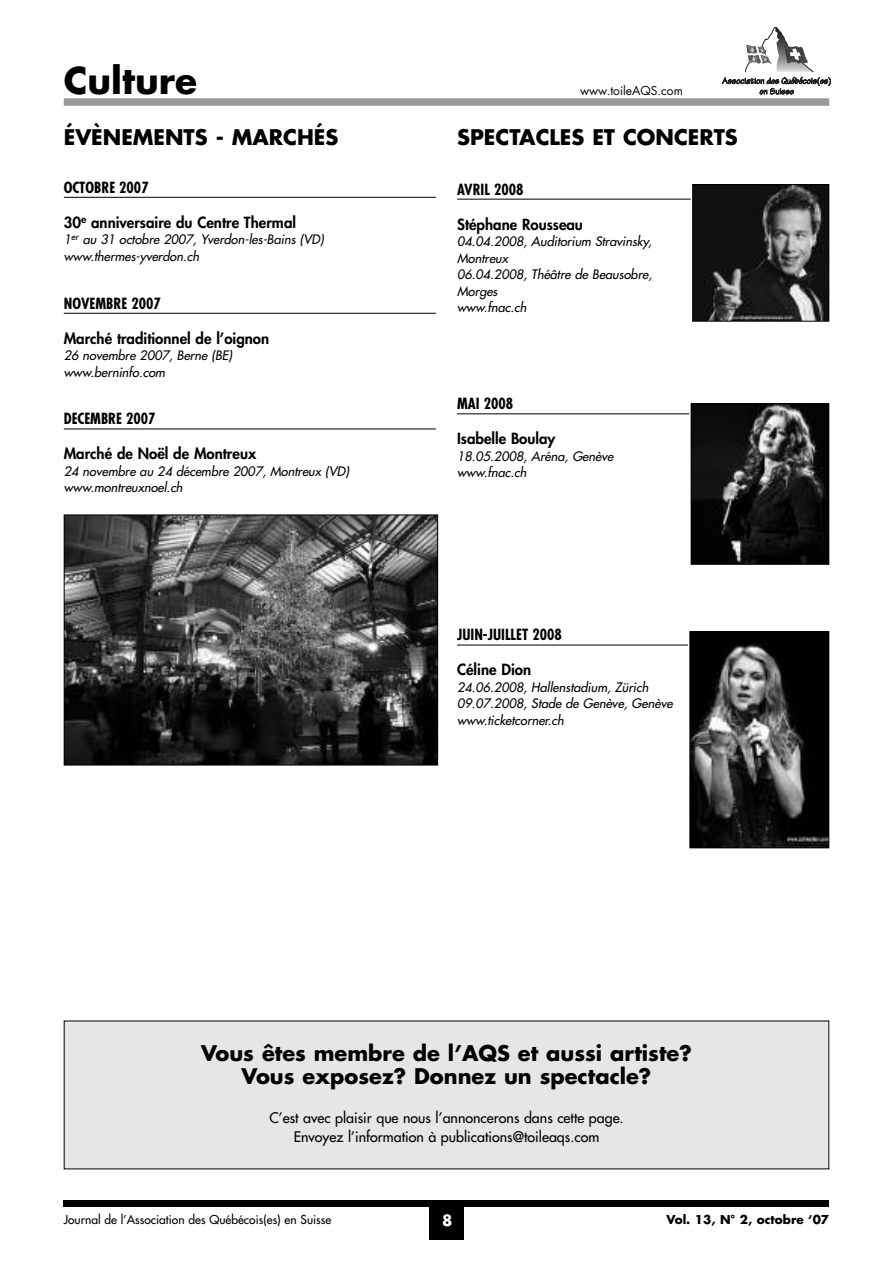
<style>
.page{position:relative;width:893px;height:1263px;background:#fff}
.page>*{position:absolute;margin:0;border:0;box-sizing:border-box;transform-origin:0 0}
.t1{font:700 36px "Futura";color:#000}
.t2{font:700 21px/22.5px "Futura";color:#000;text-align:center}
.t3{font:800 15px "Futura";color:#000}
.t4{font:700 condensed 15px "Futura";color:#000}
.t5{font:700 15px "Futura";color:#fff}
.t6{font:14.25px/19.5px "Futura";color:#000;text-align:center}
.t7{font:italic 12.75px/16.5px "Futura";color:#000}
.t8{font:12px "Futura";color:#000}
.t9{font:700 12px "Futura";color:#000}
.t10{font:12px "Futura";color:#000}
</style>
<div class="page">
<hr style="left:64px;top:197px;width:372px;height:1px;background:#000">
<hr style="left:64px;top:313px;width:372px;height:1px;background:#000">
<hr style="left:64px;top:429px;width:372px;height:1px;background:#000">
<hr style="left:457px;top:199px;width:234px;height:1px;background:#000">
<hr style="left:457px;top:413px;width:232px;height:1px;background:#000">
<hr style="left:457px;top:645px;width:231px;height:1px;background:#000">
<div style="left:64px;top:98px;width:765px;height:8px;background:#999"></div>
<div style="left:429px;top:1204px;width:35px;height:35px;background:#000"></div>
<div style="left:64px;top:1201px;width:765px;height:6px;background:#000"></div>
<svg style="left:722px;top:27px;width:109px;height:67px"></svg>
<div style="left:65px;top:1021px;width:763px;height:147px;background:#e6e6e6"></div>
<img style="left:694px;top:186px;width:133px;height:134px">
<div style="left:692px;top:184px;width:137px;height:138px;border:1px solid #000"></div>
<img style="left:693px;top:405px;width:134px;height:158px">
<div style="left:691px;top:403px;width:138px;height:162px;border:1px solid #000"></div>
<img style="left:691px;top:633px;width:136px;height:213px">
<div style="left:689px;top:631px;width:140px;height:217px;border:1px solid #000"></div>
<img style="left:66px;top:516px;width:370px;height:247px">
<div style="left:64px;top:514px;width:374px;height:251px;border:1px solid #000"></div>
<h1 class="t1" style="left:64px;top:64px;width:135px">Culture</h1>
<h2 class="t2" style="left:64px;top:128px;width:276px">ÉVÈNEMENTS - MARCHÉS</h2>
<p class="t4" style="left:64px;top:181px;width:86px">OCTOBRE 2007</p>
<p class="t3" style="left:64px;top:215px;width:234px">30<sup>e</sup> anniversaire du Centre Thermal</p>
<p class="t7" style="left:64px;top:232px;width:261px">1<sup>er</sup> au 31 octobre 2007, Yverdon-les-Bains (VD) www.thermes-yverdon.ch</p>
<p class="t4" style="left:64px;top:296px;width:98px">NOVEMBRE 2007</p>
<p class="t3" style="left:64px;top:331px;width:207px">Marché traditionnel de l’oignon</p>
<p class="t7" style="left:64px;top:348px;width:170px">26 novembre 2007, Berne (BE) www.berninfo.com</p>
<p class="t4" style="left:64px;top:412px;width:93px">DECEMBRE 2007</p>
<p class="t3" style="left:64px;top:447px;width:194px">Marché de Noël de Montreux</p>
<p class="t7" style="left:64px;top:464px;width:287px">24 novembre au 24 décembre 2007, Montreux (VD) www.montreuxnoel.ch</p>
<p class="t10" style="left:580px;top:85px;width:104px">www.toileAQS.com</p>
<h2 class="t2" style="left:457px;top:128px;width:282px">SPECTACLES ET CONCERTS</h2>
<p class="t4" style="left:457px;top:182px;width:68px">AVRIL 2008</p>
<p class="t3" style="left:457px;top:217px;width:127px">Stéphane Rousseau</p>
<p class="t7" style="left:457px;top:234px;width:196px">04.04.2008, Auditorium Stravinsky,<br>Montreux<br>06.04.2008, Théâtre de Beausobre,<br>Morges<br>www.fnac.ch</p>
<p class="t4" style="left:457px;top:397px;width:58px">MAI 2008</p>
<p class="t3" style="left:457px;top:431px;width:100px">Isabelle Boulay</p>
<p class="t7" style="left:457px;top:449px;width:158px">18.05.2008, Aréna, Genève www.fnac.ch</p>
<p class="t4" style="left:457px;top:628px;width:106px">JUIN-JUILLET 2008</p>
<p class="t3" style="left:457px;top:663px;width:76px">Céline Dion</p>
<p class="t7" style="left:457px;top:680px;width:217px">24.06.2008, Hallenstadium, Zürich<br>09.07.2008, Stade de Genève, Genève www.ticketcorner.ch</p>
<h2 class="t2" style="left:201px;top:1044px;width:492px">Vous êtes membre de l’AQS et aussi artiste?<br>Vous exposez? Donnez un spectacle?</h2>
<p class="t6" style="left:269px;top:1109px;width:356px">C’est avec plaisir que nous l’annoncerons dans cette page.<br>Envoyez l’information à publications@toileaqs.com</p>
<p class="t8" style="left:64px;top:1213px;width:269px">Journal de l’Association des Québécois(es) en Suisse</p>
<p class="t5" style="left:442px;top:1213px;width:12px">8</p>
<p class="t9" style="left:666px;top:1214px;width:164px">Vol. 13, N° 2, octobre ‘07</p>
</div>
